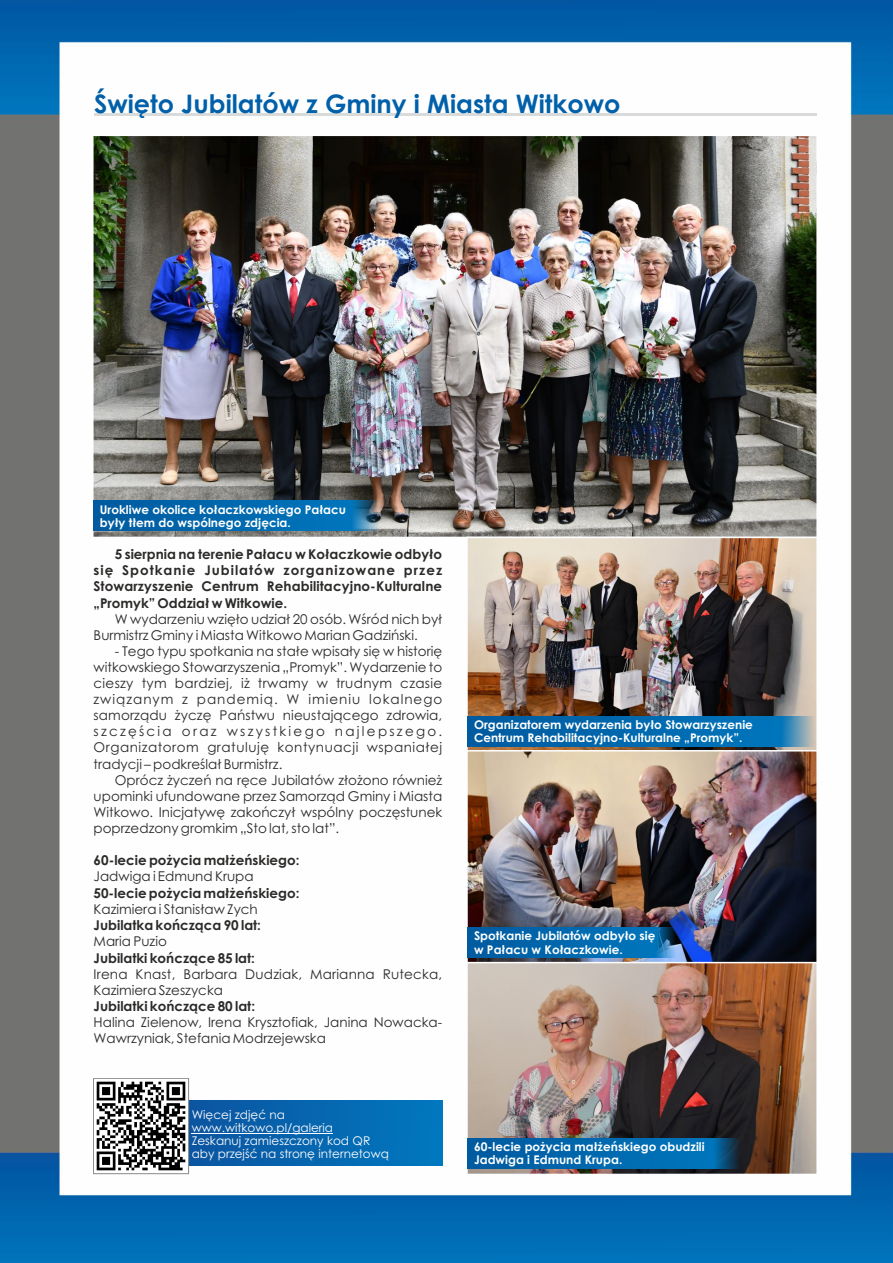
<style>
.page{position:relative;width:893px;height:1263px;background:#fff}
.page>*{position:absolute;margin:0;border:0;box-sizing:border-box;transform-origin:0 0}
.t1{font:700 25.5px "Century Gothic";color:#0060aa}
.t2{font:13.5px/16px "Century Gothic";color:#2b2a29}
.t3{font:700 13.5px/16.4px "Century Gothic";color:#2b2a29;text-align:justify}
.t4{font:700 12px/13px "Century Gothic";color:#fefefe}
.t5{font:12px/12.9px "Century Gothic";color:#fefefe}
</style>
<div class="page">
<img style="left:0;top:0;width:893px;height:1263px">
<hr style="left:94px;top:114px;width:723px;height:2px;background:#d9dada">
<div style="left:188px;top:1101px;width:254px;height:65px;background:linear-gradient(to right,#0c54a0,#0078bf)"></div>
<hr style="left:192px;top:1133px;width:141px;height:1px;background:#fefefe">
<svg style="left:93px;top:1078px;width:96px;height:96px"></svg>
<img style="left:94px;top:1079px;width:94px;height:94px">
<img style="left:92px;top:135px;width:726px;height:403px">
<img style="left:466px;top:963px;width:352px;height:212px">
<img style="left:466px;top:751px;width:352px;height:212px">
<img style="left:466px;top:537px;width:352px;height:214px">
<svg style="left:94px;top:501px;width:285px;height:30px;background:#0569ab"></svg>
<svg style="left:468px;top:1138px;width:272px;height:30px;background:#0164a7"></svg>
<svg style="left:468px;top:928px;width:207px;height:29px;background:#0367ab"></svg>
<svg style="left:468px;top:716px;width:346px;height:30px;background:#096cae"></svg>
<h1 class="t1" style="left:94px;top:94px;width:528px">Święto Jubilatów z Gminy i Miasta Witkowo</h1>
<p class="t4" style="left:100px;top:504px;width:248px">Urokliwe okolice kołaczkowskiego Pałacu były tłem do wspólnego zdjęcia.</p>
<p class="t3" style="left:94px;top:547px;width:350px;text-indent:21px">5 sierpnia na terenie Pałacu w Kołaczkowie odbyło się Spotkanie Jubilatów zorganizowane przez Stowarzyszenie Centrum Rehabilitacyjno-Kulturalne „Promyk” Oddział w Witkowie.</p>
<p class="t2" style="left:94px;top:612px;width:350px;text-indent:21px">W wydarzeniu wzięło udział 20 osób. Wśród nich był<br>Burmistrz Gminy i Miasta Witkowo Marian Gadziński.</p>
<p class="t2" style="left:94px;top:644px;width:350px;text-align:justify;text-indent:21px">- Tego typu spotkania na stałe wpisały się w historię witkowskiego Stowarzyszenia „Promyk”. Wydarzenie to cieszy tym bardziej, iż trwamy w trudnym czasie związanym z pandemią. W imieniu lokalnego samorządu życzę Państwu nieustającego zdrowia, szczęścia oraz wszystkiego najlepszego.<br>Organizatorom gratuluję kontynuacji wspaniałej tradycji – podkreślał Burmistrz.</p>
<p class="t2" style="left:94px;top:773px;width:350px;text-align:justify;text-indent:21px">Oprócz życzeń na ręce Jubilatów złożono również upominki ufundowane przez Samorząd Gminy i Miasta Witkowo. Inicjatywę zakończył wspólny poczęstunek poprzedzony gromkim „Sto lat, sto lat”.</p>
<p class="t3" style="left:94px;top:853px;width:207px">60-lecie pożycia małżeńskiego:</p>
<p class="t2" style="left:94px;top:870px;width:162px">Jadwiga i Edmund Krupa</p>
<p class="t3" style="left:94px;top:886px;width:207px">50-lecie pożycia małżeńskiego:</p>
<p class="t2" style="left:94px;top:902px;width:166px">Kazimiera i Stanisław Zych</p>
<p class="t3" style="left:94px;top:918px;width:169px">Jubilatka kończąca 90 lat:</p>
<p class="t2" style="left:94px;top:935px;width:75px">Maria Puzio</p>
<p class="t3" style="left:94px;top:951px;width:163px">Jubilatki kończące 85 lat:</p>
<p class="t2" style="left:94px;top:967px;width:350px">Irena Knast, Barbara Dudziak, Marianna Rutecka,<br>Kazimiera Szeszycka</p>
<p class="t3" style="left:94px;top:999px;width:163px">Jubilatki kończące 80 lat:</p>
<p class="t2" style="left:94px;top:1016px;width:350px">Halina Zielenow, Irena Krysztofiak, Janina Nowacka-<br>Wawrzyniak, Stefania Modrzejewska</p>
<p class="t5" style="left:192px;top:1109px;width:199px">Więcej zdjęć na www.witkowo.pl/galeria<br>Zeskanuj zamieszczony kod QR aby przejść na stronę internetową</p>
<p class="t4" style="left:474px;top:719px;width:280px">Organizatorem wydarzenia było Stowarzyszenie<br>Centrum Rehabilitacyjno-Kulturalne „Promyk”.</p>
<p class="t4" style="left:474px;top:931px;width:183px">Spotkanie Jubilatów odbyło się w Pałacu w Kołaczkowie.</p>
<p class="t4" style="left:474px;top:1141px;width:232px">60-lecie pożycia małżeńskiego obudzili<br>Jadwiga i Edmund Krupa.</p>
</div>
